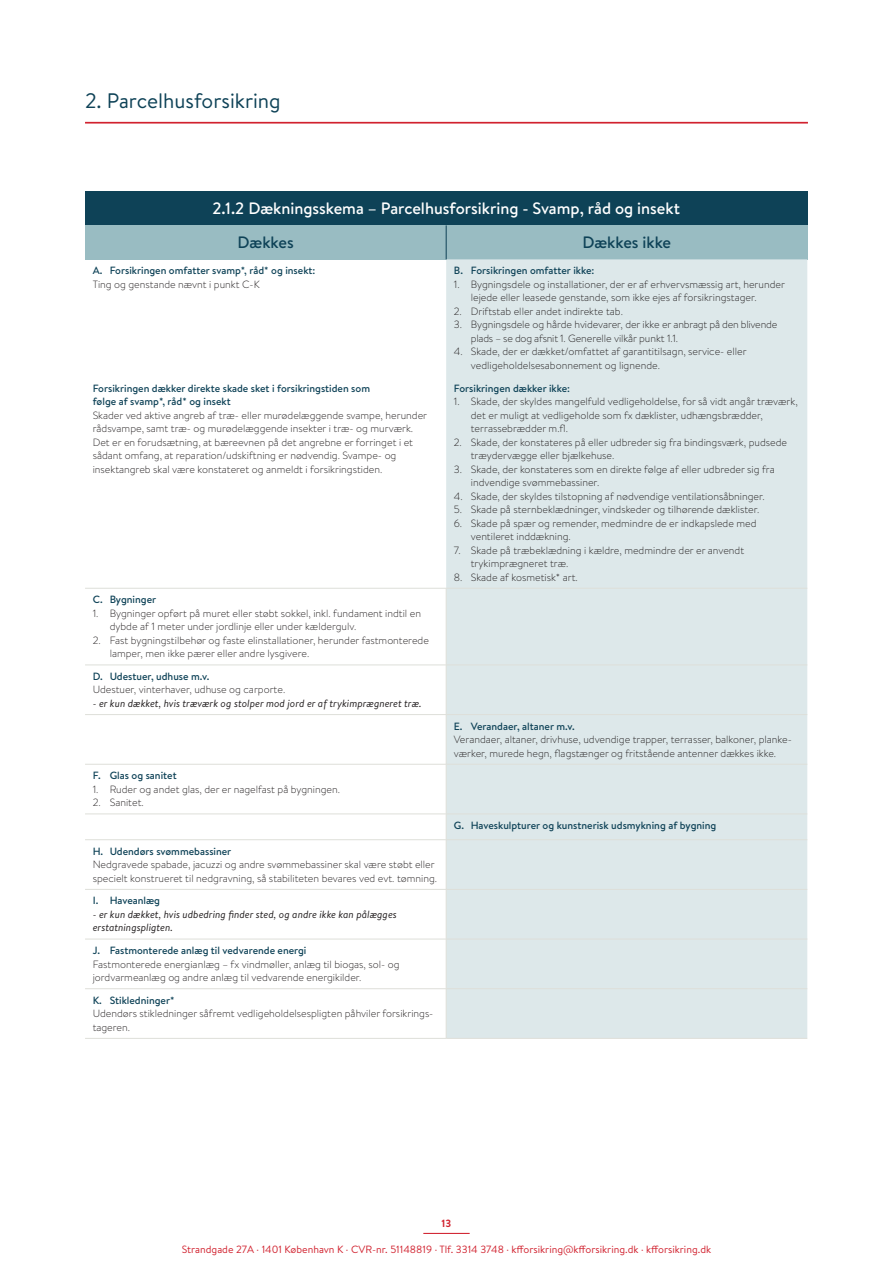
<style>
.page{position:relative;width:893px;height:1263px;background:#fff}
.page>*{position:absolute;margin:0;border:0;box-sizing:border-box;transform-origin:0 0}
.Chapter_MC{font:21px "Brandon Text";color:#0e4257}
.Brød_tekst_MC{font:500 16.5px "Brandon Text";color:#fff}
.Brød_tekst_MC-2{font:500 16.5px "Brandon Text";color:#0e4257}
.Skema_brød{font:300 10.5px/13.5px "Brandon Text";color:#231f20}
.Skema_brød-2{font:500 10.5px/13.5px "Brandon Text";color:#0e4257}
.Skema_brød-3{font:italic 10.5px/13.5px "Brandon Text";color:#231f20}
.t1{font:10.5px "Brandon Text";color:#d1222f}
.t2{font:700 10.5px "Brandon Text";color:#d1222f}
</style>
<div class="page">
<hr style="left:423px;top:1233px;width:47px;height:1px;background:#d1222f">
<hr style="left:85px;top:122px;width:723px;height:2px;background:#d1222f">
<div style="left:85px;top:191px;width:722px;height:34px;background:#0e4257"></div>
<div style="left:85px;top:225px;width:361px;height:34px;background:#99bcc2"></div>
<div style="left:446px;top:225px;width:361px;height:34px;background:#99bcc2"></div>
<div style="left:446px;top:259px;width:361px;height:779px;background:#dde8ea"></div>
<hr style="left:85px;top:588px;width:361px;height:1px;background:#dedfd9">
<hr style="left:446px;top:225px;width:1px;height:34px;background:#0e4257">
<hr style="left:446px;top:588px;width:1px;height:77px;background:#dedfd9">
<hr style="left:85px;top:665px;width:361px;height:1px;background:#dedfd9">
<hr style="left:446px;top:665px;width:361px;height:1px;background:#dedfd9">
<hr style="left:446px;top:665px;width:1px;height:49px;background:#dedfd9">
<hr style="left:85px;top:714px;width:361px;height:1px;background:#dedfd9">
<hr style="left:446px;top:714px;width:361px;height:1px;background:#dedfd9">
<hr style="left:446px;top:715px;width:1px;height:49px;background:#dedfd9">
<hr style="left:85px;top:764px;width:361px;height:1px;background:#dedfd9">
<hr style="left:446px;top:764px;width:361px;height:1px;background:#dedfd9">
<hr style="left:446px;top:764px;width:1px;height:50px;background:#dedfd9">
<hr style="left:85px;top:814px;width:361px;height:1px;background:#dedfd9">
<hr style="left:446px;top:814px;width:361px;height:1px;background:#dedfd9">
<svg style="left:446px;top:815px;width:1px;height:24px"></svg>
<hr style="left:85px;top:839px;width:361px;height:1px;background:#dedfd9">
<hr style="left:446px;top:839px;width:361px;height:1px;background:#dedfd9">
<hr style="left:446px;top:840px;width:1px;height:49px;background:#dedfd9">
<hr style="left:85px;top:889px;width:361px;height:1px;background:#dedfd9">
<hr style="left:446px;top:889px;width:361px;height:1px;background:#dedfd9">
<hr style="left:446px;top:890px;width:1px;height:49px;background:#dedfd9">
<hr style="left:85px;top:939px;width:361px;height:1px;background:#dedfd9">
<hr style="left:446px;top:939px;width:361px;height:1px;background:#dedfd9">
<hr style="left:446px;top:939px;width:1px;height:49px;background:#dedfd9">
<hr style="left:446px;top:989px;width:1px;height:49px;background:#dedfd9">
<hr style="left:85px;top:988px;width:361px;height:1px;background:#dedfd9">
<hr style="left:446px;top:988px;width:361px;height:1px;background:#dedfd9">
<hr style="left:446px;top:588px;width:361px;height:1px;background:#dedfd9">
<hr style="left:85px;top:1038px;width:361px;height:1px;background:#dedfd9">
<hr style="left:446px;top:1038px;width:361px;height:1px;background:#dedfd9">
<p class="Chapter_MC" style="left:85px;top:87px;width:197px">2. Parcelhusforsikring</p>
<p class="Brød_tekst_MC" style="left:212px;top:197px;width:469px">2.1.2 Dækningsskema – Parcelhusforsikring - Svamp, råd og insekt</p>
<p class="Brød_tekst_MC-2" style="left:238px;top:231px;width:58px">Dækkes</p>
<p class="Brød_tekst_MC-2" style="left:582px;top:231px;width:90px">Dækkes ikke</p>
<p class="Skema_brød-2" style="left:93px;top:264px;width:224px">A. Forsikringen omfatter svamp*, råd* og insekt:</p>
<p class="Skema_brød" style="left:93px;top:277px;width:169px">Ting og genstande nævnt i punkt C-K</p>
<p class="Skema_brød-2" style="left:454px;top:264px;width:142px">B. Forsikringen omfatter ikke:</p>
<p class="Skema_brød" style="left:471px;top:277px;width:316px;text-indent:-17px">1. Bygningsdele og installationer, der er af erhvervsmæssig art, herunder lejede eller leasede genstande, som ikke ejes af forsikringstager.</p>
<p class="Skema_brød" style="left:454px;top:304px;width:171px">2. Driftstab eller andet indirekte tab.</p>
<p class="Skema_brød" style="left:471px;top:318px;width:308px;text-indent:-17px">3. Bygningsdele og hårde hvidevarer, der ikke er anbragt på den blivende plads – se dog afsnit 1. Generelle vilkår punkt 1.1.</p>
<p class="Skema_brød" style="left:471px;top:345px;width:277px;text-indent:-17px">4. Skade, der er dækket/omfattet af garantitilsagn, service- eller vedligeholdelsesabonnement og lignende.</p>
<p class="Skema_brød-2" style="left:93px;top:381px;width:279px">Forsikringen dækker direkte skade sket i forsikringstiden som følge af svamp*, råd* og insekt</p>
<p class="Skema_brød" style="left:93px;top:408px;width:336px">Skader ved aktive angreb af træ- eller murødelæggende svampe, herunder rådsvampe, samt træ- og murødelæggende insekter i træ- og murværk.<br>Det er en forudsætning, at bæreevnen på det angrebne er forringet i et sådant omfang, at reparation/udskiftning er nødvendig. Svampe- og insektangreb skal være konstateret og anmeldt i forsikringstiden.</p>
<p class="Skema_brød-2" style="left:93px;top:593px;width:65px">C. Bygninger</p>
<p class="Skema_brød" style="left:110px;top:606px;width:313px;text-indent:-17px">1. Bygninger opført på muret eller støbt sokkel, inkl. fundament indtil en dybde af 1 meter under jordlinje eller under kældergulv.</p>
<p class="Skema_brød" style="left:110px;top:633px;width:321px;text-indent:-17px">2. Fast bygningstilbehør og faste elinstallationer, herunder fastmonterede lamper, men ikke pærer eller andre lysgivere.</p>
<p class="Skema_brød-2" style="left:93px;top:669px;width:118px">D. Udestuer, udhuse m.v.</p>
<p class="Skema_brød" style="left:93px;top:683px;width:194px">Udestuer, vinterhaver, udhuse og carporte.</p>
<p class="Skema_brød-3" style="left:93px;top:696px;width:330px">- er kun dækket, hvis træværk og stolper mod jord er af trykimprægneret træ.</p>
<p class="Skema_brød-2" style="left:93px;top:769px;width:85px">F. Glas og sanitet</p>
<p class="Skema_brød" style="left:93px;top:782px;width:249px">1. Ruder og andet glas, der er nagelfast på bygningen.</p>
<p class="Skema_brød" style="left:93px;top:795px;width:53px">2. Sanitet.</p>
<p class="Skema_brød-2" style="left:93px;top:844px;width:140px">H. Udendørs svømmebassiner</p>
<p class="Skema_brød" style="left:93px;top:857px;width:346px">Nedgravede spabade, jacuzzi og andre svømmebassiner skal være støbt eller specielt konstrueret til nedgravning, så stabiliteten bevares ved evt. tømning.</p>
<p class="Skema_brød-2" style="left:93px;top:894px;width:69px">I. Haveanlæg</p>
<p class="Skema_brød-3" style="left:93px;top:907px;width:306px">- er kun dækket, hvis udbedring finder sted, og andre ikke kan pålægges erstatningspligten.</p>
<p class="Skema_brød-2" style="left:93px;top:943px;width:215px">J. Fastmonterede anlæg til vedvarende energi</p>
<p class="Skema_brød" style="left:93px;top:957px;width:308px">Fastmonterede energianlæg – fx vindmøller, anlæg til biogas, sol- og jordvarmeanlæg og andre anlæg til vedvarende energikilder.</p>
<p class="Skema_brød-2" style="left:93px;top:993px;width:83px">K. Stikledninger*</p>
<p class="Skema_brød" style="left:93px;top:1006px;width:342px">Udendørs stikledninger såfremt vedligeholdelsespligten påhviler forsikrings&shy;tageren.</p>
<p class="Skema_brød-2" style="left:454px;top:381px;width:118px">Forsikringen dækker ikke:</p>
<p class="Skema_brød" style="left:471px;top:394px;width:328px;text-indent:-17px">1. Skade, der skyldes mangelfuld vedligeholdelse, for så vidt angår træværk, det er muligt at vedligeholde som fx dæklister, udhængsbrædder, terrassebrædder m.fl.</p>
<p class="Skema_brød" style="left:471px;top:435px;width:318px;text-indent:-17px">2. Skade, der konstateres på eller udbreder sig fra bindingsværk, pudsede træydervægge eller bjælkehuse.</p>
<p class="Skema_brød" style="left:471px;top:462px;width:305px;text-indent:-17px">3. Skade, der konstateres som en direkte følge af eller udbreder sig fra indvendige svømmebassiner.</p>
<p class="Skema_brød" style="left:454px;top:489px;width:312px">4. Skade, der skyldes tilstopning af nødvendige ventilationsåbninger.</p>
<p class="Skema_brød" style="left:454px;top:502px;width:307px">5. Skade på sternbeklædninger, vindskeder og tilhørende dæklister.</p>
<p class="Skema_brød" style="left:471px;top:516px;width:287px;text-indent:-17px">6. Skade på spær og remender, medmindre de er indkapslede med ventileret inddækning.</p>
<p class="Skema_brød" style="left:471px;top:543px;width:275px;text-indent:-17px">7. Skade på træbeklædning i kældre, medmindre der er anvendt trykimprægneret træ.</p>
<p class="Skema_brød" style="left:454px;top:570px;width:125px">8. Skade af kosmetisk* art.</p>
<p class="Skema_brød-2" style="left:454px;top:719px;width:122px">E. Verandaer, altaner m.v.</p>
<p class="Skema_brød" style="left:454px;top:732px;width:339px">Verandaer, altaner, drivhuse, udvendige trapper, terrasser, balkoner, planke&shy;værker, murede hegn, flagstænger og fritstående antenner dækkes ikke.</p>
<p class="Skema_brød-2" style="left:454px;top:818px;width:264px">G. Haveskulpturer og kunstnerisk udsmykning af bygning</p>
<p class="t2" style="left:442px;top:1216px;width:11px">13</p>
<p class="t1" style="left:182px;top:1242px;width:531px">Strandgade 27A · 1401 København K · CVR-nr. 51148819 · Tlf. 3314 3748 · kfforsikring@kfforsikring.dk · kfforsikring.dk</p>
</div>
